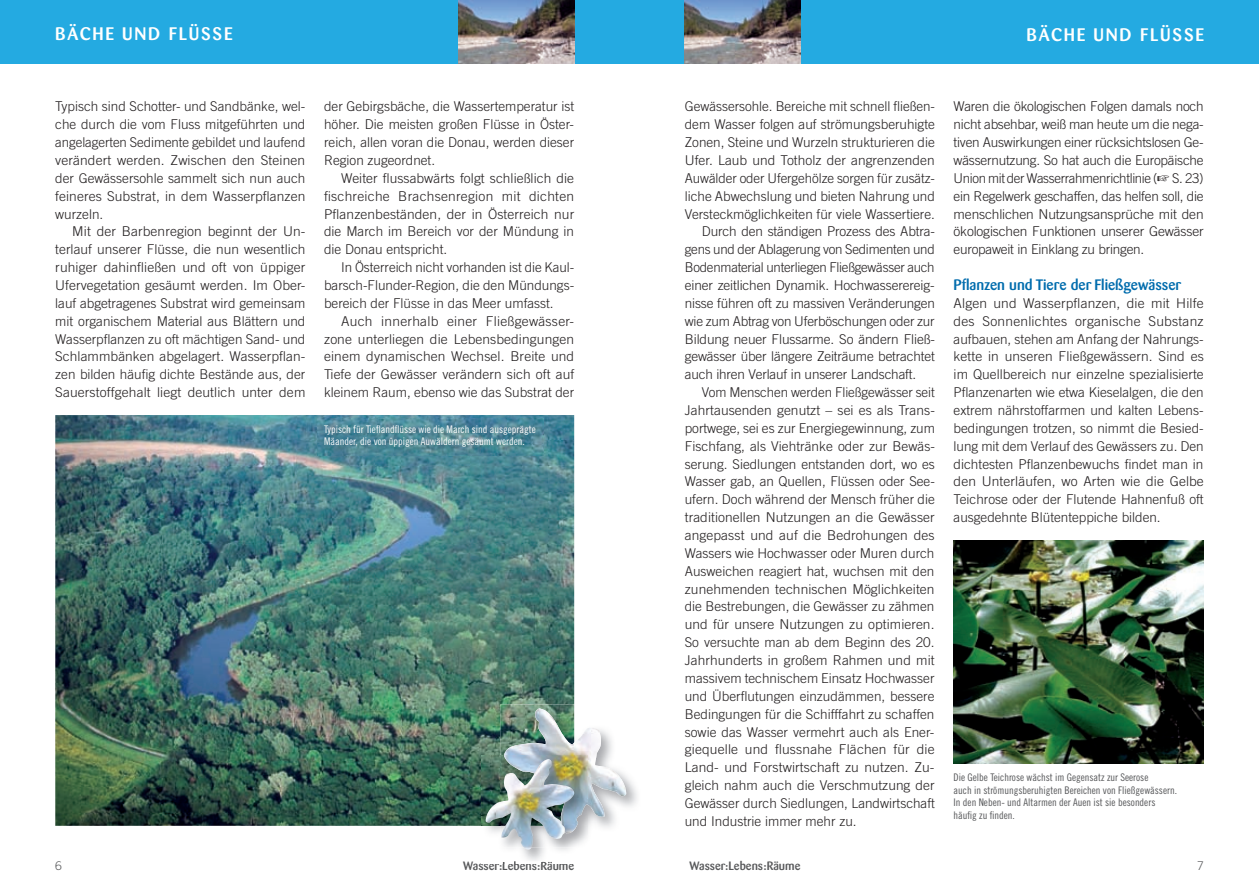
<style>
.page{position:relative;width:1259px;height:893px;background:#fff}
.page>*{position:absolute;margin:0;border:0;box-sizing:border-box;transform-origin:0 0}
.t1{font:500 18px "Barmeno Pro";letter-spacing:.1em;color:#fff}
.t2{font:500 15px "Barmeno Pro";color:#006cad}
.t3{font:300 13.5px/17.9px "Trade Gothic LT Pro";color:#231f20;text-align:justify}
.t4{font:500 12px "Barmeno Pro";color:#57585a}
.t5{font:300 12px "Trade Gothic";color:#57585a}
.t6{font:10.5px/12.6px "Trade Gothic LT Pro Cn 18";color:#57585a}
.t7{font:10.5px/12.6px "Trade Gothic LT Pro Cn 18";color:#fff}
</style>
<div class="page">
<div style="left:0;top:0;width:1259px;height:64px;background:#24aae1"></div>
<img style="left:55px;top:415px;width:519px;height:411px">
<img style="left:317px;top:418px;width:227px;height:38px">
<img style="left:953px;top:540px;width:250px;height:223px">
<img style="left:500px;top:704px;width:74px;height:51px">
<img style="left:504px;top:708px;width:122px;height:109px">
<img style="left:502px;top:861px;width:50px;height:3px">
<img style="left:482px;top:755px;width:22px;height:71px">
<img style="left:504px;top:755px;width:84px;height:78px">
<img style="left:485px;top:759px;width:89px;height:91px">
<img style="left:685px;top:0;width:115px;height:64px">
<img style="left:458px;top:0;width:116px;height:64px">
<h1 class="t1" style="left:55px;top:22px;width:179px">BÄCHE UND FLÜSSE</h1>
<h1 class="t1" style="left:1026px;top:23px;width:179px">BÄCHE UND FLÜSSE</h1>
<p class="t3" style="left:55px;top:98px;width:252px">Typisch sind Schotter- und Sandbänke, wel&shy;che durch die vom Fluss mitgeführten und angelagerten Sedimente gebildet und laufend verändert werden. Zwischen den Steinen der Gewässersohle sammelt sich nun auch feineres Substrat, in dem Wasserpflanzen wurzeln.</p>
<p class="t3" style="left:55px;top:223px;width:252px;text-indent:17px">Mit der Barbenregion beginnt der Un&shy;terlauf unserer Flüsse, die nun wesentlich ruhiger dahinfließen und oft von üppiger Ufervegetation gesäumt werden. Im Ober&shy;lauf abgetragenes Substrat wird gemeinsam mit organischem Material aus Blättern und Wasserpflanzen zu oft mächtigen Sand- und Schlammbänken abgelagert. Wasserpflan&shy;zen bilden häufig dichte Bestände aus, der Sauerstoffgehalt liegt deutlich unter dem</p>
<p class="t3" style="left:324px;top:98px;width:251px">der Gebirgsbäche, die Wassertemperatur ist höher. Die meisten großen Flüsse in Öster&shy;reich, allen voran die Donau, werden dieser Region zugeordnet.</p>
<p class="t3" style="left:324px;top:169px;width:252px;text-indent:17px">Weiter flussabwärts folgt schließlich die fischreiche Brachsenregion mit dichten Pflanzenbeständen, der in Österreich nur die March im Bereich vor der Mündung in die Donau entspricht.</p>
<p class="t3" style="left:324px;top:258px;width:252px;text-indent:17px">In Österreich nicht vorhanden ist die Kaul&shy;barsch-Flunder-Region, die den Mündungs&shy;bereich der Flüsse in das Meer umfasst.</p>
<p class="t3" style="left:324px;top:312px;width:252px;text-indent:17px">Auch innerhalb einer Fließgewässer&shy;zone unterliegen die Lebensbedingungen einem dynamischen Wechsel. Breite und Tiefe der Gewässer verändern sich oft auf kleinem Raum, ebenso wie das Substrat der</p>
<p class="t7" style="left:324px;top:423px;width:213px">Typisch für Tieflandflüsse wie die March sind ausgeprägte<br>Mäander, die von üppigen Auwäldern gesäumt werden.</p>
<p class="t3" style="left:685px;top:98px;width:252px">Gewässersohle. Bereiche mit schnell fließen-</p>
<p class="t3" style="left:685px;top:115px;width:252px">dem Wasser folgen auf strömungsberuhigte</p>
<p class="t3" style="left:685px;top:133px;width:252px">Zonen, Steine und Wurzeln strukturieren die</p>
<p class="t3" style="left:685px;top:151px;width:251px">Ufer. Laub und Totholz der angrenzenden</p>
<p class="t3" style="left:685px;top:169px;width:252px">Auwälder oder Ufergehölze sorgen für zusätz-</p>
<p class="t3" style="left:685px;top:187px;width:252px">liche Abwechslung und bieten Nahrung und</p>
<p class="t3" style="left:685px;top:205px;width:251px">Versteckmöglichkeiten für viele Wassertiere.</p>
<p class="t3" style="left:702px;top:223px;width:235px">Durch den ständigen Prozess des Abtra-</p>
<p class="t3" style="left:685px;top:240px;width:251px">gens und der Ablagerung von Sedimenten und</p>
<p class="t3" style="left:685px;top:258px;width:251px">Bodenmaterial unterliegen Fließgewässer auch</p>
<p class="t3" style="left:685px;top:276px;width:251px">einer zeitlichen Dynamik. Hochwasserereig-</p>
<p class="t3" style="left:685px;top:294px;width:251px">nisse führen oft zu massiven Veränderungen</p>
<p class="t3" style="left:685px;top:312px;width:251px">wie zum Abtrag von Uferböschungen oder zur</p>
<p class="t3" style="left:685px;top:330px;width:252px">Bildung neuer Flussarme. So ändern Fließ-</p>
<p class="t3" style="left:685px;top:348px;width:252px">gewässer über längere Zeiträume betrachtet</p>
<p class="t3" style="left:685px;top:365px;width:233px">auch ihren Verlauf in unserer Landschaft.</p>
<p class="t3" style="left:702px;top:383px;width:234px">Vom Menschen werden Fließgewässer seit</p>
<p class="t3" style="left:685px;top:401px;width:252px">Jahrtausenden genutzt – sei es als Trans-</p>
<p class="t3" style="left:685px;top:419px;width:252px">portwege, sei es zur Energiegewinnung, zum</p>
<p class="t3" style="left:685px;top:437px;width:252px">Fischfang, als Viehtränke oder zur Bewäs-</p>
<p class="t3" style="left:685px;top:455px;width:252px">serung. Siedlungen entstanden dort, wo es</p>
<p class="t3" style="left:685px;top:473px;width:251px">Wasser gab, an Quellen, Flüssen oder See-</p>
<p class="t3" style="left:685px;top:490px;width:252px">ufern. Doch während der Mensch früher die</p>
<p class="t3" style="left:685px;top:508px;width:251px">traditionellen Nutzungen an die Gewässer</p>
<p class="t3" style="left:685px;top:526px;width:251px">angepasst und auf die Bedrohungen des</p>
<p class="t3" style="left:685px;top:544px;width:251px">Wassers wie Hochwasser oder Muren durch</p>
<p class="t3" style="left:685px;top:562px;width:251px">Ausweichen reagiert hat, wuchsen mit den</p>
<p class="t3" style="left:685px;top:580px;width:251px">zunehmenden technischen Möglichkeiten</p>
<p class="t3" style="left:685px;top:598px;width:251px">die Bestrebungen, die Gewässer zu zähmen</p>
<p class="t3" style="left:685px;top:615px;width:251px">und für unsere Nutzungen zu optimieren.</p>
<p class="t3" style="left:685px;top:633px;width:251px">So versuchte man ab dem Beginn des 20.</p>
<p class="t3" style="left:685px;top:651px;width:251px">Jahrhunderts in großem Rahmen und mit</p>
<p class="t3" style="left:685px;top:669px;width:251px">massivem technischem Einsatz Hochwasser</p>
<p class="t3" style="left:685px;top:687px;width:251px">und Überflutungen einzudämmen, bessere</p>
<p class="t3" style="left:685px;top:705px;width:251px">Bedingungen für die Schifffahrt zu schaffen</p>
<p class="t3" style="left:685px;top:723px;width:251px">sowie das Wasser vermehrt auch als Ener-</p>
<p class="t3" style="left:685px;top:740px;width:251px">giequelle und flussnahe Flächen für die</p>
<p class="t3" style="left:685px;top:758px;width:251px">Land- und Forstwirtschaft zu nutzen. Zu-</p>
<p class="t3" style="left:685px;top:776px;width:251px">gleich nahm auch die Verschmutzung der</p>
<p class="t3" style="left:685px;top:794px;width:252px">Gewässer durch Siedlungen, Landwirtschaft</p>
<p class="t3" style="left:685px;top:812px;width:173px">und Industrie immer mehr zu.</p>
<p class="t3" style="left:953px;top:98px;width:252px">Waren die ökologischen Folgen damals noch nicht absehbar, weiß man heute um die nega&shy;tiven Auswirkungen einer rücksichtslosen Ge&shy;wässernutzung. So hat auch die Europäische Union mit der Wasserrahmenrichtlinie (☞ S. 23) ein Regelwerk geschaffen, das helfen soll, die menschlichen Nutzungsansprüche mit den ökologischen Funktionen unserer Gewässer europaweit in Einklang zu bringen.</p>
<p class="t2" style="left:953px;top:275px;width:229px">Pflanzen und Tiere der Fließgewässer</p>
<p class="t3" style="left:953px;top:294px;width:252px">Algen und Wasserpflanzen, die mit Hilfe des Sonnenlichtes organische Substanz auf bauen, stehen am Anfang der Nahrungs&shy;kette in unseren Fließgewässern. Sind es im Quellbereich nur einzelne spezialisierte Pflanzenarten wie etwa Kieselalgen, die den extrem nährstoffarmen und kalten Lebens&shy;bedingungen trotzen, so nimmt die Besied&shy;lung mit dem Verlauf des Gewässers zu. Den dichtesten Pflanzenbewuchs findet man in den Unterläufen, wo Arten wie die Gelbe Teichrose oder der Flutende Hahnenfuß oft ausgedehnte Blütenteppiche bilden.</p>
<p class="t6" style="left:953px;top:771px;width:225px">Die Gelbe Teichrose wächst im Gegensatz zur Seerose<br>auch in strömungsberuhigten Bereichen von Fließgewässern.<br>In den Neben- und Altarmen der Auen ist sie besonders häufig zu finden.</p>
<p class="t5" style="left:55px;top:859px;width:8px">6</p>
<p class="t4" style="left:463px;top:858px;width:112px">Wasser:Lebens:Räume</p>
<p class="t4" style="left:689px;top:858px;width:112px">Wasser:Lebens:Räume</p>
<p class="t5" style="left:1197px;top:859px;width:8px">7</p>
</div>
